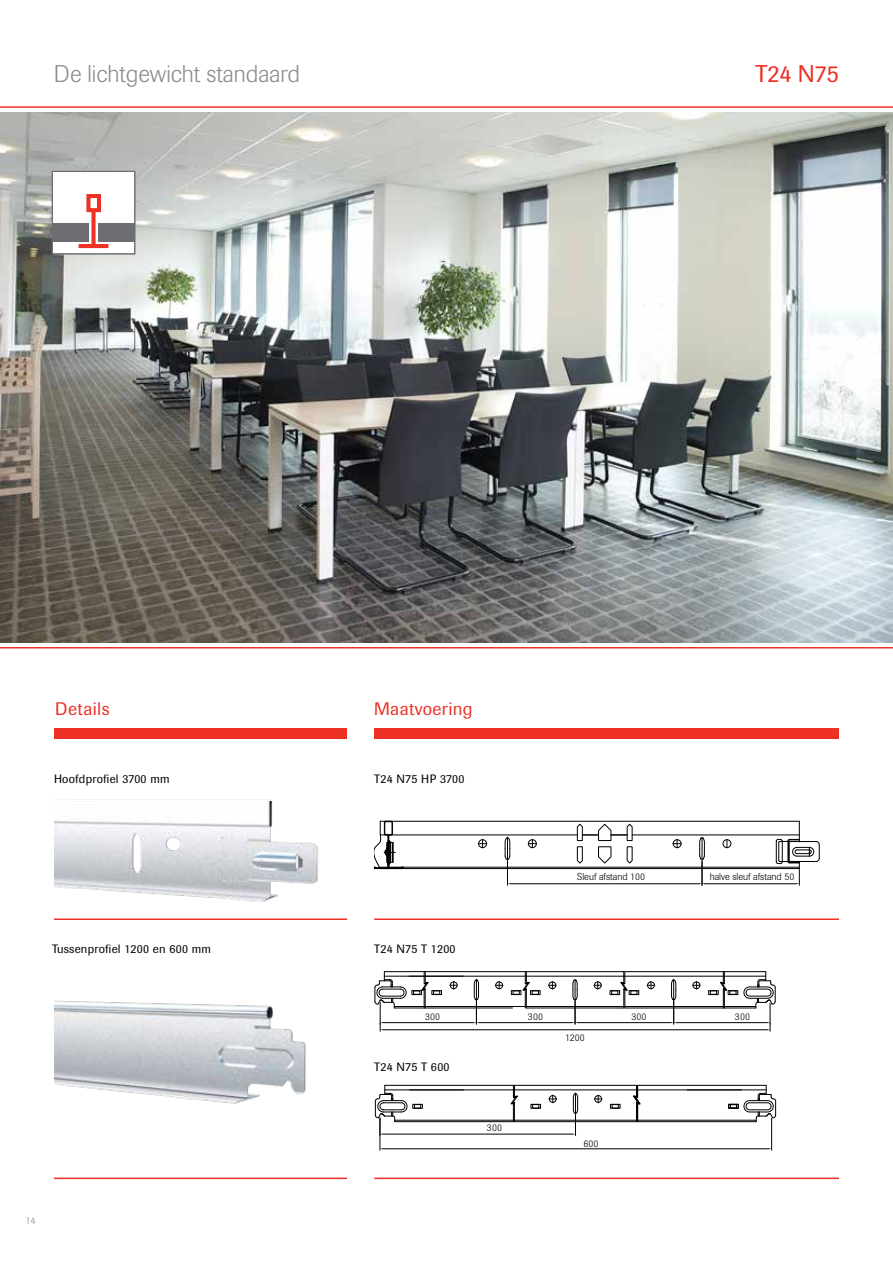
<style>
.page{position:relative;width:893px;height:1263px;background:#fff}
.page>*{position:absolute;margin:0;border:0;box-sizing:border-box;transform-origin:0 0}
.t1{font:300 24px "Imago";color:#8a8c8e}
.t2{font:24px "Imago";color:#ee3124}
.t3{font:18px "Imago";letter-spacing:.02em;color:#ee3124}
.t4{font:12px "Imago";letter-spacing:.02em;color:#000}
.t5{font:300 10.5px "Imago";color:#8a8c8e}
.t6{font:300 10.05px "Imago";color:#000}
</style>
<div class="page">
<img style="left:0;top:113px;width:893px;height:529px">
<hr style="left:0;top:647px;width:893px;height:1px;background:#ee3124">
<svg style="left:54px;top:173px;width:79px;height:79px"></svg>
<div style="left:52px;top:171px;width:83px;height:83px;border:1px solid #6d6e71"></div>
<div style="left:54px;top:729px;width:293px;height:10px;background:#ee3124"></div>
<div style="left:374px;top:729px;width:465px;height:10px;background:#ee3124"></div>
<hr style="left:54px;top:918px;width:293px;height:2px;background:#ee3124">
<hr style="left:54px;top:1177px;width:293px;height:2px;background:#ee3124">
<hr style="left:374px;top:918px;width:465px;height:2px;background:#ee3124">
<hr style="left:374px;top:1177px;width:465px;height:2px;background:#ee3124">
<img style="left:54px;top:799px;width:279px;height:120px">
<img style="left:54px;top:1000px;width:252px;height:104px">
<svg style="left:374px;top:1084px;width:403px;height:67px"></svg>
<svg style="left:374px;top:971px;width:402px;height:61px"></svg>
<svg style="left:374px;top:820px;width:446px;height:65px"></svg>
<hr style="left:0;top:106px;width:893px;height:2px;background:#ee3124">
<h1 class="t1" style="left:54px;top:60px;width:248px">De lichtgewicht standaard</h1>
<h1 class="t2" style="left:755px;top:59px;width:85px">T24 N75</h1>
<h2 class="t3" style="left:55px;top:698px;width:56px">Details</h2>
<h2 class="t3" style="left:374px;top:698px;width:100px">Maatvoering</h2>
<p class="t4" style="left:54px;top:771px;width:117px">Hoofdprofiel 3700 mm</p>
<p class="t4" style="left:374px;top:771px;width:92px">T24 N75 HP 3700</p>
<p class="t4" style="left:52px;top:942px;width:161px">Tussenprofiel 1200 en 600 mm</p>
<p class="t4" style="left:374px;top:942px;width:83px">T24 N75 T 1200</p>
<p class="t6" style="left:577px;top:870px;width:69px">Sleuf afstand 100</p>
<p class="t6" style="left:710px;top:870px;width:86px">halve sleuf afstand 50</p>
<p class="t6" style="left:425px;top:1011px;width:17px">300</p>
<p class="t6" style="left:528px;top:1011px;width:17px">300</p>
<p class="t6" style="left:631px;top:1011px;width:17px">300</p>
<p class="t6" style="left:735px;top:1011px;width:17px">300</p>
<p class="t6" style="left:565px;top:1032px;width:21px">1200</p>
<p class="t4" style="left:374px;top:1060px;width:77px">T24 N75 T 600</p>
<p class="t6" style="left:487px;top:1122px;width:17px">300</p>
<p class="t6" style="left:583px;top:1137px;width:17px">600</p>
<p class="t5" style="left:26px;top:1214px;width:12px">14</p>
</div>
